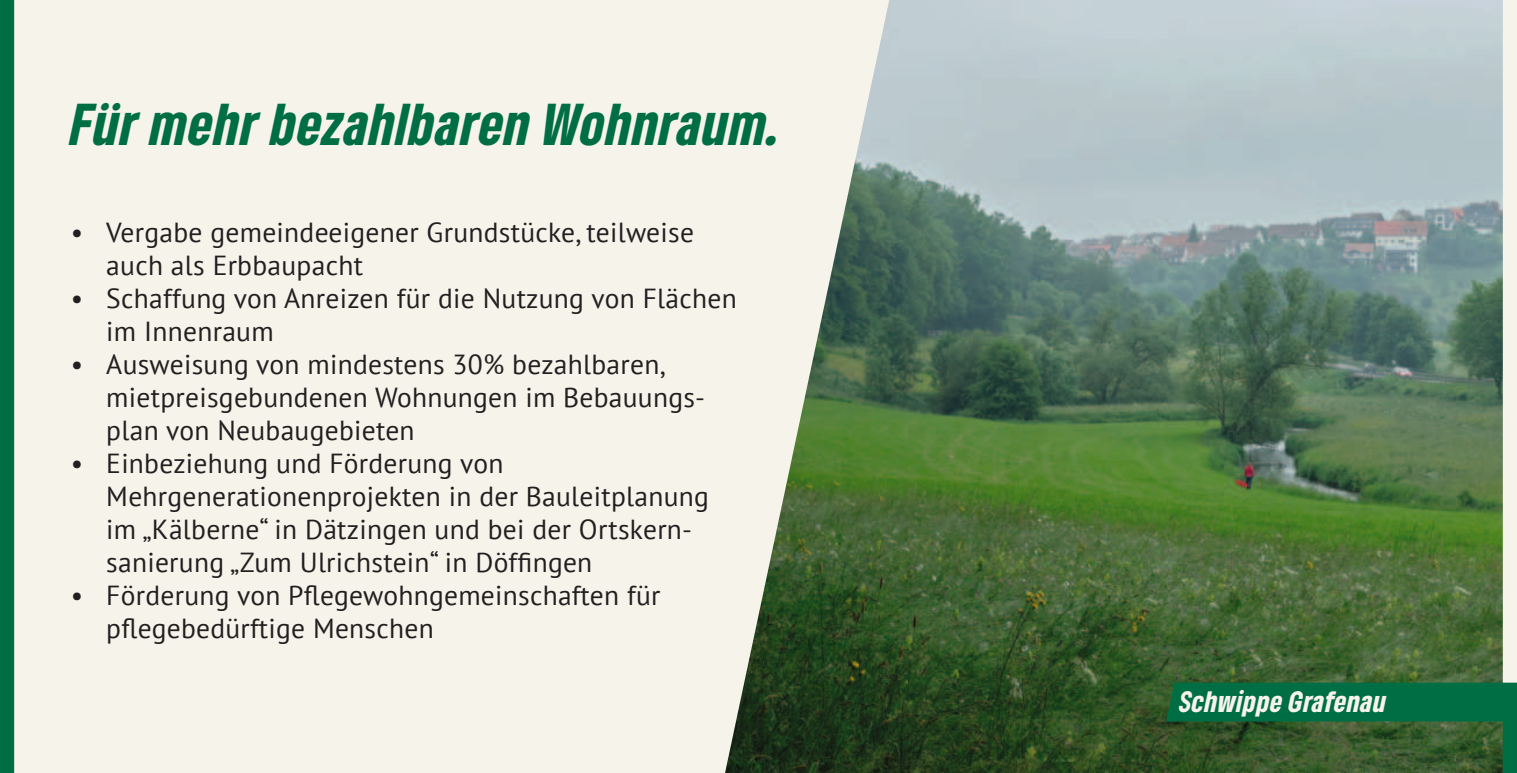
<style>
.page{position:relative;width:1517px;height:773px;background:#fff}
.page>*{position:absolute;margin:0;border:0;box-sizing:border-box;transform-origin:0 0}
.t1{font:italic 900 condensed 45.75px "Gruene Type";letter-spacing:.02em;color:#006e44}
.t2{font:27.5px/33px "PT Sans";letter-spacing:.01em;color:#231f20}
.t3{font:italic 900 condensed 23px "Gruene Type";letter-spacing:.03em;color:#f6f3eb}
</style>
<div class="page">
<div style="left:14px;top:0;width:1503px;height:772px;background:#f6f3eb"></div>
<img style="left:725px;top:0;width:777px;height:772px">
<svg style="left:1166px;top:682px;width:351px;height:90px"></svg>
<div style="left:0;top:0;width:14px;height:772px;background:#006e44"></div>
<h1 class="t1" style="left:71px;top:98px;width:712px">Für mehr bezahlbaren Wohnraum.</h1>
<p class="t2" style="left:106px;top:216px;width:589px;text-indent:-35px">• Vergabe gemeindeeigener Grundstücke, teilweise auch als Erbbaupacht</p>
<p class="t2" style="left:106px;top:282px;width:632px;text-indent:-35px">• Schaffung von Anreizen für die Nutzung von Flächen im Innenraum</p>
<p class="t2" style="left:106px;top:348px;width:600px;text-indent:-35px">• Ausweisung von mindestens 30% bezahlbaren, mietpreisgebundenen Wohnungen im Bebauungs&shy;plan von Neubaugebieten</p>
<p class="t2" style="left:106px;top:447px;width:604px;text-indent:-35px">• Einbeziehung und Förderung von Mehrgenerationenprojekten in der Bauleitplanung im „Kälberne“ in Dätzingen und bei der Ortskern&shy;sanierung „Zum Ulrichstein“ in Döf昀椀ngen</p>
<p class="t2" style="left:106px;top:579px;width:556px;text-indent:-35px">• Förderung von P昀氀egewohngemeinschaften für p昀氀egebedürftige Menschen</p>
<p class="t3" style="left:1179px;top:687px;width:208px">Schwippe Grafenau</p>
</div>
